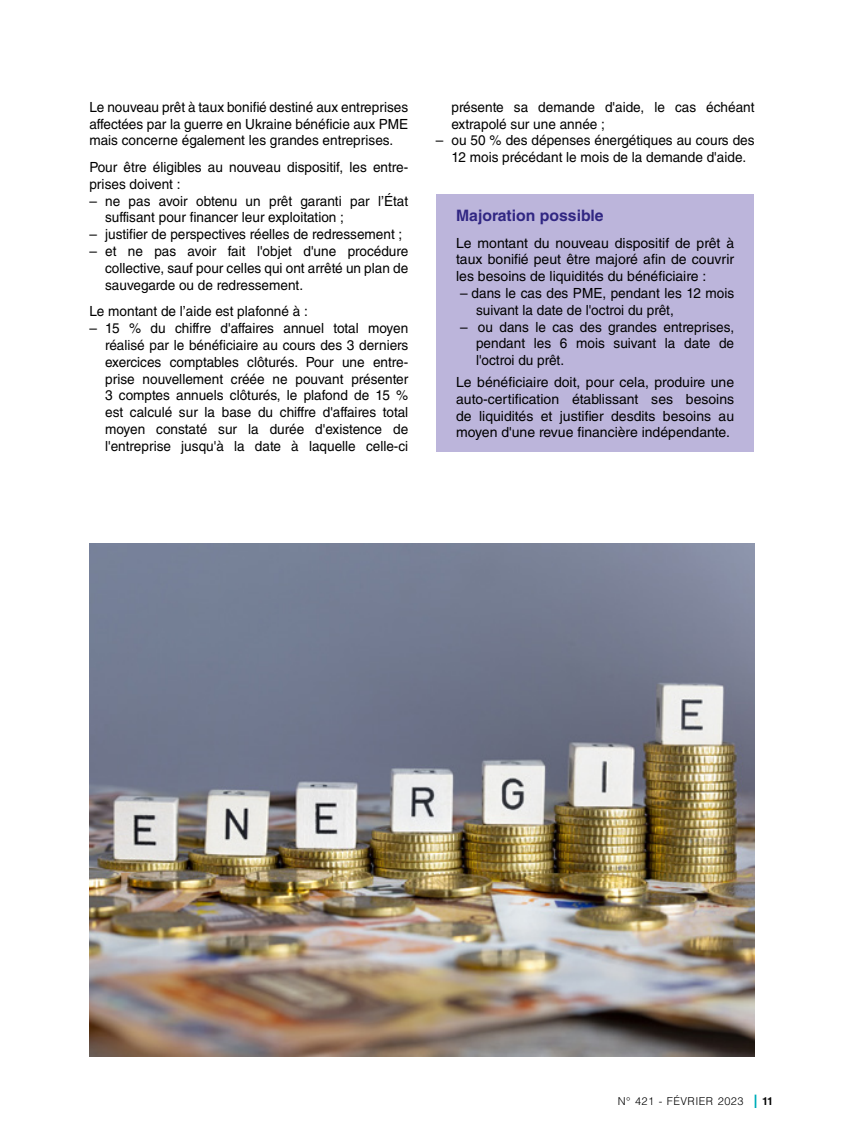
<style>
.page{position:relative;width:844px;height:1141px;background:#fff}
.page>*{position:absolute;margin:0;border:0;box-sizing:border-box;transform-origin:0 0}
._011_encadre_titre{font:700 15.75px "Helvetica LT Std";color:#312783}
._012_encadre_texte{font:14px/16.8px "Helvetica LT Std";color:#000;text-align:justify}
._03_texte{font:14px/16.8px "Helvetica LT Std";color:#000;text-align:justify}
.lma-footer_parution{font:300 10.85px "Helvetica LT Std";letter-spacing:.04em;color:#000}
.lma-footer_folio{font:700 10.85px "Helvetica LT Std";color:#000}
</style>
<div class="page">
<svg style="left:754px;top:1095px;width:2px;height:13px"></svg>
<img style="left:89px;top:543px;width:665px;height:514px">
<div style="left:436px;top:195px;width:317px;height:257px;background:#bcb5db"></div>
<p class="_03_texte" style="left:89px;top:98px;width:320px">Le nouveau prêt à taux bonifié destiné aux entreprises affectées par la guerre en Ukraine bénéficie aux PME mais concerne également les grandes entreprises.</p>
<p class="_03_texte" style="left:89px;top:159px;width:320px">Pour être éligibles au nouveau dispositif, les entre&shy;prises doivent :</p>
<p class="_012_encadre_texte" style="left:105px;top:192px;width:304px;text-indent:-16px">– ne pas avoir obtenu un prêt garanti par l’État suffisant pour financer leur exploitation ;</p>
<p class="_012_encadre_texte" style="left:89px;top:226px;width:314px">– justifier de perspectives réelles de redressement ;</p>
<p class="_012_encadre_texte" style="left:105px;top:243px;width:304px;text-indent:-16px">– et ne pas avoir fait l'objet d'une procédure collective, sauf pour celles qui ont arrêté un plan de sauvegarde ou de redressement.</p>
<p class="_03_texte" style="left:89px;top:303px;width:220px">Le montant de l’aide est plafonné à :</p>
<p class="_012_encadre_texte" style="left:105px;top:320px;width:304px;text-indent:-16px">– 15 % du chiffre d'affaires annuel total moyen réalisé par le bénéficiaire au cours des 3 derniers exercices comptables clôturés. Pour une entre&shy;prise nouvellement créée ne pouvant présenter 3 comptes annuels clôturés, le plafond de 15 % est calculé sur la base du chiffre d'affaires total moyen constaté sur la durée d'existence de l'entreprise jusqu'à la date à laquelle celle-ci</p>
<p class="_012_encadre_texte" style="left:451px;top:98px;width:304px">présente sa demande d'aide, le cas échéant extrapolé sur une année ;</p>
<p class="_012_encadre_texte" style="left:435px;top:132px;width:320px;text-align:center">– ou 50 % des dépenses énergétiques au cours des<br>12 mois précédant le mois de la demande d'aide.</p>
<p class="_011_encadre_titre" style="left:456px;top:206px;width:149px">Majoration possible</p>
<p class="_012_encadre_texte" style="left:456px;top:234px;width:279px">Le montant du nouveau dispositif de prêt à taux bonifié peut être majoré afin de couvrir les besoins de liquidités du bénéficiaire :</p>
<p class="_012_encadre_texte" style="left:476px;top:285px;width:259px;text-indent:-16px">– dans le cas des PME, pendant les 12 mois suivant la date de l'octroi du prêt,</p>
<p class="_012_encadre_texte" style="left:476px;top:318px;width:259px;text-indent:-16px">– ou dans le cas des grandes entreprises, pendant les 6 mois suivant la date de l'octroi du prêt.</p>
<p class="_012_encadre_texte" style="left:456px;top:374px;width:279px">Le bénéficiaire doit, pour cela, produire une auto-certification établissant ses besoins de liquidités et justifier desdits besoins au moyen d'une revue financière indépendante.</p>
<p class="lma-footer_parution" style="left:617px;top:1095px;width:127px">N° 421 - FÉVRIER 2023</p>
<p class="lma-footer_folio" style="left:761px;top:1095px;width:13px">11</p>
</div>
